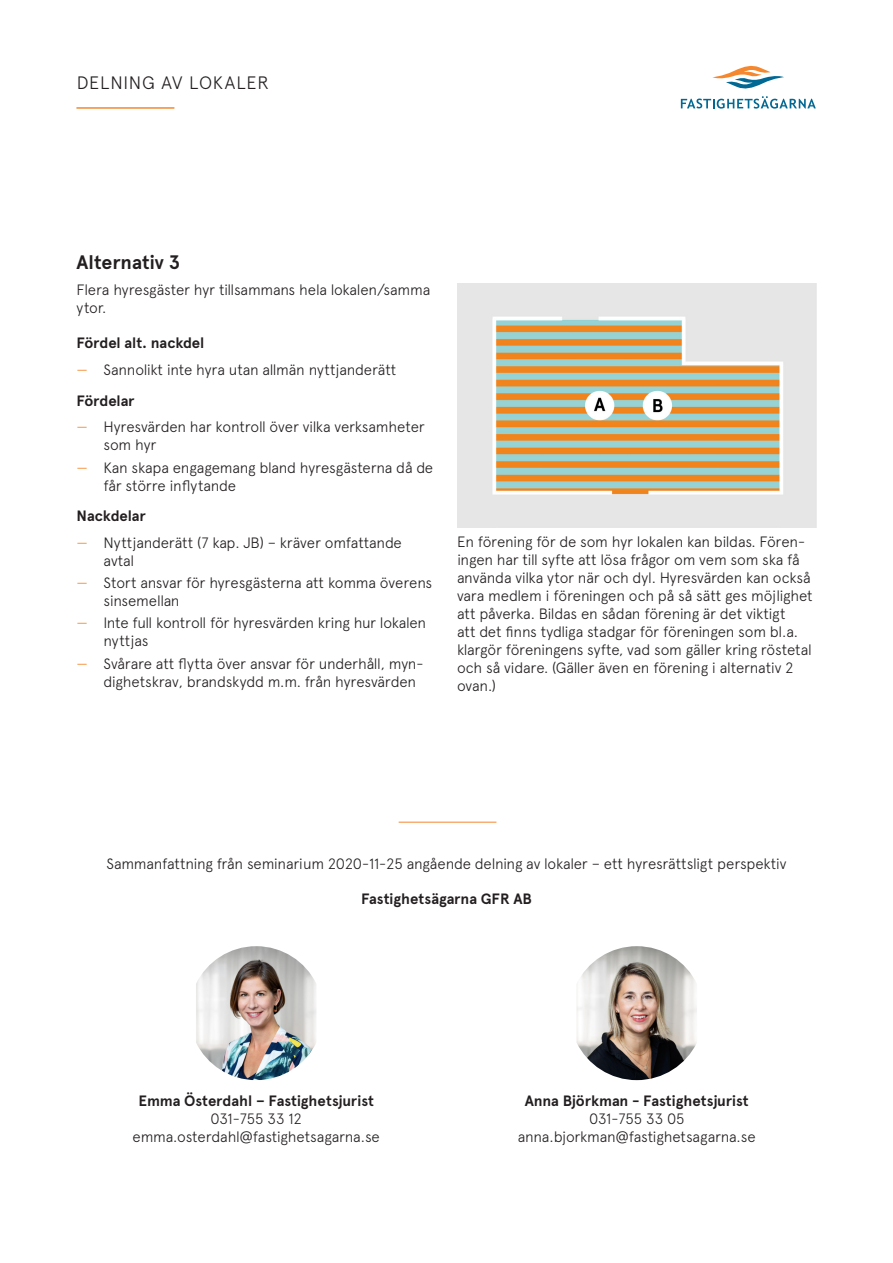
<style>
.page{position:relative;width:893px;height:1263px;background:#fff}
.page>*{position:absolute;margin:0;border:0;box-sizing:border-box;transform-origin:0 0}
.Underrubrik{font:700 19.5px "Apercu";color:#231f20}
.t1{font:300 18px "Apercu";letter-spacing:.035em;color:#231f20}
.Brödtext{font:300 15px/18px "Apercu";letter-spacing:-.015em;color:#231f20}
.Minirubrik{font:300 15px/18px "Apercu";letter-spacing:-.01em;color:#231f20;text-align:center}
.Minirubrik-2{font:700 15px "Apercu";letter-spacing:-.005em;color:#231f20}
.s1{color:#f5882e}
.s2{font-weight:700}
</style>
<div class="page">
<svg style="left:681px;top:96px;width:135px;height:13px"></svg>
<svg style="left:712px;top:66px;width:72px;height:23px"></svg>
<hr style="left:77px;top:108px;width:97px;height:1px;background:#f5882e">
<img style="left:457px;top:284px;width:359px;height:243px">
<hr style="left:399px;top:822px;width:97px;height:1px;background:#f5882e">
<img style="left:196px;top:946px;width:120px;height:134px">
<img style="left:576px;top:946px;width:121px;height:134px">
<p class="t1" style="left:77px;top:72px;width:194px">DELNING AV LOKALER</p>
<p class="Underrubrik" style="left:77px;top:250px;width:105px">Alternativ 3</p>
<p class="Brödtext" style="left:77px;top:281px;width:355px">Flera hyresgäster hyr tillsammans hela lokalen/samma ytor.</p>
<p class="Minirubrik-2" style="left:77px;top:334px;width:129px">Fördel alt. nackdel</p>
<p class="Brödtext" style="left:77px;top:361px;width:321px"><span class="s1">—</span> Sannolikt inte hyra utan allmän nyttjanderätt</p>
<p class="Minirubrik-2" style="left:77px;top:391px;width:60px">Fördelar</p>
<p class="Brödtext" style="left:104px;top:418px;width:323px;text-indent:-27px"><span class="s1">—</span> Hyresvärden har kontroll över vilka verksamheter som hyr</p>
<p class="Brödtext" style="left:104px;top:458px;width:331px;text-indent:-27px"><span class="s1">—</span> Kan skapa engagemang bland hyresgästerna då de får större inflytande</p>
<p class="Minirubrik-2" style="left:77px;top:507px;width:71px">Nackdelar</p>
<p class="Brödtext" style="left:104px;top:533px;width:300px;text-indent:-27px"><span class="s1">—</span> Nyttjanderätt (7 kap. JB) – kräver omfattande avtal</p>
<p class="Brödtext" style="left:104px;top:574px;width:330px;text-indent:-27px"><span class="s1">—</span> Stort ansvar för hyresgästerna att komma överens sinsemellan</p>
<p class="Brödtext" style="left:104px;top:614px;width:324px;text-indent:-27px"><span class="s1">—</span> Inte full kontroll för hyresvärden kring hur lokalen nyttjas</p>
<p class="Brödtext" style="left:104px;top:654px;width:322px;text-indent:-27px"><span class="s1">—</span> Svårare att flytta över ansvar för underhåll, myn&shy;dighetskrav, brandskydd m.m. från hyresvärden</p>
<p class="Brödtext" style="left:457px;top:533px;width:357px">En förening för de som hyr lokalen kan bildas. Fören&shy;ingen har till syfte att lösa frågor om vem som ska få använda vilka ytor när och dyl. Hyresvärden kan också vara medlem i föreningen och på så sätt ges möjlighet att påverka. Bildas en sådan förening är det viktigt<br>att det finns tydliga stadgar för föreningen som bl.a. klargör föreningens syfte, vad som gäller kring röstetal och så vidare. (Gäller även en förening i alternativ 2 ovan.)</p>
<p class="Brödtext" style="left:107px;top:854px;width:681px">Sammanfattning från seminarium 2020-11-25 angående delning av lokaler – ett hyresrättsligt perspektiv</p>
<p class="Minirubrik-2" style="left:361px;top:889px;width:172px">Fastighetsägarna GFR AB</p>
<p class="Minirubrik" style="left:133px;top:1091px;width:249px"><span class="s2">Emma Österdahl – Fastighetsjurist<br></span>031-755 33 12 emma.osterdahl@fastighetsagarna.se</p>
<p class="Minirubrik" style="left:518px;top:1091px;width:239px"><span class="s2">Anna Björkman - Fastighetsjurist<br></span>031-755 33 05 anna.bjorkman@fastighetsagarna.se</p>
</div>
